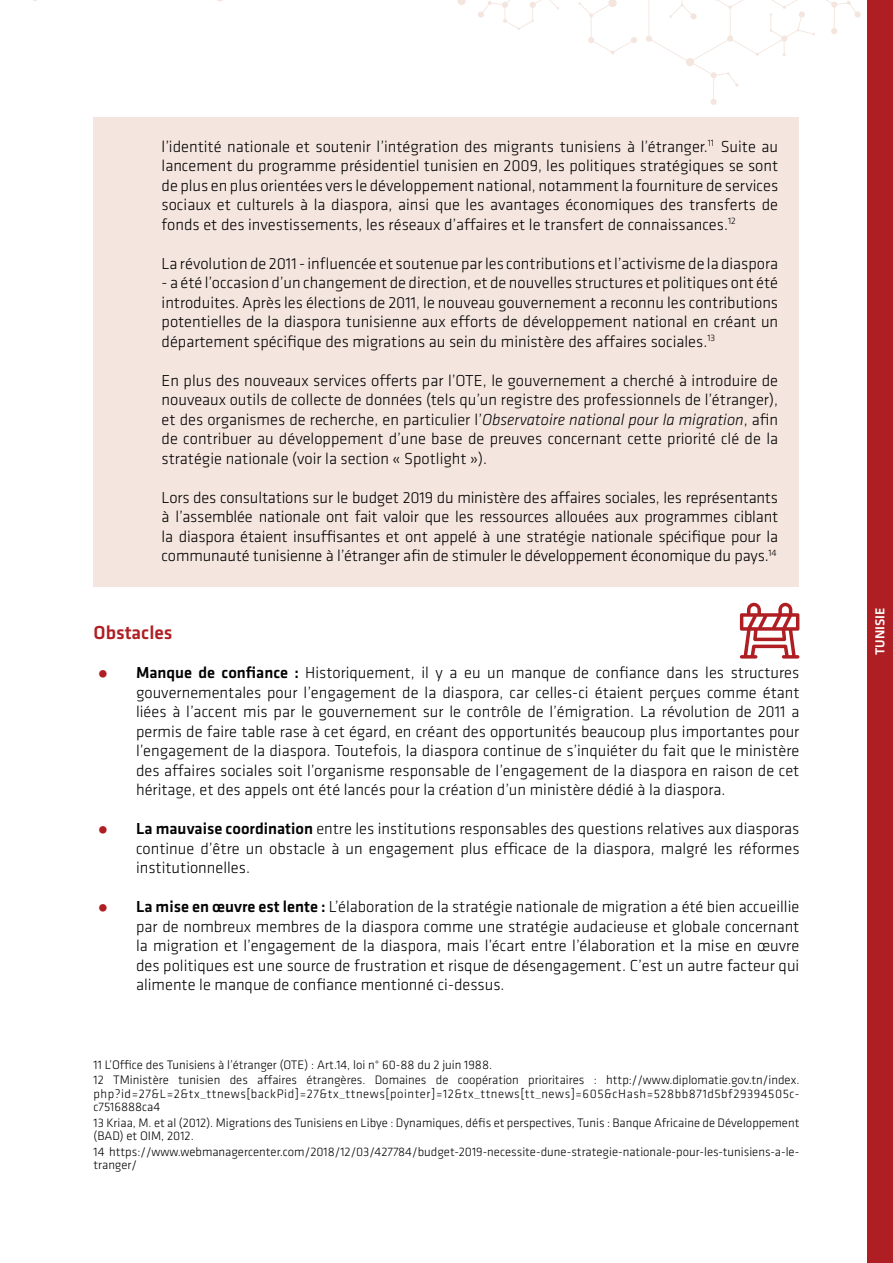
<style>
.page{position:relative;width:893px;height:1263px;background:#fff}
.page>*{position:absolute;margin:0;border:0;box-sizing:border-box;transform-origin:0 0}
.t1{font:500 19.5px "Klavika";color:#af1e23}
.t2{font:300 16.5px/19.5px "Klavika";color:#000;text-align:justify}
.t3{font:500 13.5px "Klavika";color:#fff}
.t4{font:300 12.75px/13.5px "Klavika";color:#000}
.t5{font:300 12.75px/13.5px "Klavika";letter-spacing:.04em;color:#000}
.s1{font-style:italic}
.s2{color:#af1e23}
.s3{font-weight:500}
</style>
<div class="page">
<div style="left:867px;top:0;width:26px;height:1263px;background:#af1e23"></div>
<svg style="left:578px;top:0;width:59px;height:55px"></svg>
<svg style="left:457px;top:0;width:102px;height:30px"></svg>
<svg style="left:646px;top:0;width:215px;height:105px"></svg>
<div style="left:94px;top:118px;width:705px;height:137px;background:#f4e5de"></div>
<div style="left:94px;top:235px;width:705px;height:137px;background:#f4e5de"></div>
<div style="left:94px;top:352px;width:705px;height:137px;background:#f4e5de"></div>
<div style="left:94px;top:469px;width:705px;height:117px;background:#f4e5de"></div>
<svg style="left:740px;top:602px;width:59px;height:57px"></svg>
<p class="t2" style="left:162px;top:136px;width:618px">l’identité nationale et soutenir l’intégration des migrants tunisiens à l’étranger.<sup>11</sup> Suite au lancement du programme présidentiel tunisien en 2009, les politiques stratégiques se sont de plus en plus orientées vers le développement national, notamment la fourniture de services sociaux et culturels à la diaspora, ainsi que les avantages économiques des transferts de fonds et des investissements, les réseaux d’affaires et le transfert de connaissances.<sup>12</sup></p>
<p class="t2" style="left:162px;top:253px;width:618px">La révolution de 2011 - influencée et soutenue par les contributions et l’activisme de la diaspora</p>
<p class="t2" style="left:162px;top:273px;width:618px">- a été l’occasion d’un changement de direction, et de nouvelles structures et politiques ont été introduites. Après les élections de 2011, le nouveau gouvernement a reconnu les contributions potentielles de la diaspora tunisienne aux efforts de développement national en créant un département spécifique des migrations au sein du ministère des affaires sociales.<sup>13</sup></p>
<p class="t2" style="left:162px;top:370px;width:618px">En plus des nouveaux services offerts par l’OTE, le gouvernement a cherché à introduire de nouveaux outils de collecte de données (tels qu’un registre des professionnels de l’étranger), et des organismes de recherche, en particulier l’<span class="s1">Observatoire national pour la migration</span>, afin de contribuer au développement d’une base de preuves concernant cette priorité clé de la stratégie nationale (voir la section « Spotlight »).</p>
<p class="t2" style="left:162px;top:487px;width:618px">Lors des consultations sur le budget 2019 du ministère des affaires sociales, les représentants à l’assemblée nationale ont fait valoir que les ressources allouées aux programmes ciblant la diaspora étaient insuffisantes et ont appelé à une stratégie nationale spécifique pour la communauté tunisienne à l’étranger afin de stimuler le développement économique du pays.<sup>14</sup></p>
<p class="t1" style="left:94px;top:619px;width:81px">Obstacles</p>
<p class="t2" style="left:136px;top:663px;width:665px;text-indent:-43px"><span class="s2">•</span> <span class="s3">Manque de confiance :</span> Historiquement, il y a eu un manque de confiance dans les structures gouvernementales pour l’engagement de la diaspora, car celles-ci étaient perçues comme étant liées à l’accent mis par le gouvernement sur le contrôle de l’émigration. La révolution de 2011 a permis de faire table rase à cet égard, en créant des opportunités beaucoup plus importantes pour l’engagement de la diaspora. Toutefois, la diaspora continue de s’inquiéter du fait que le ministère des affaires sociales soit l’organisme responsable de l’engagement de la diaspora en raison de cet héritage, et des appels ont été lancés pour la création d’un ministère dédié à la diaspora.</p>
<p class="t2" style="left:136px;top:819px;width:665px;text-indent:-43px"><span class="s2">•</span> <span class="s3">La mauvaise coordination</span> entre les institutions responsables des questions relatives aux diasporas continue d’être un obstacle à un engagement plus efficace de la diaspora, malgré les réformes institutionnelles.</p>
<p class="t2" style="left:136px;top:897px;width:665px;text-indent:-43px"><span class="s2">•</span> <span class="s3">La mise en œuvre est lente :</span> L’élaboration de la stratégie nationale de migration a été bien accueillie par de nombreux membres de la diaspora comme une stratégie audacieuse et globale concernant la migration et l’engagement de la diaspora, mais l’écart entre l’élaboration et la mise en œuvre des politiques est une source de frustration et risque de désengagement. C’est un autre facteur qui alimente le manque de confiance mentionné ci-dessus.</p>
<p class="t4" style="left:94px;top:1056px;width:707px;line-height:15.6px">11 L’Office des Tunisiens à l’étranger (OTE) : Art.14, loi n° 60-88 du 2 juin 1988.<br>12 TMinistère tunisien des affaires étrangères. Domaines de coopération prioritaires : http://www.diplomatie.gov.tn/index.</p>
<p class="t5" style="left:94px;top:1086px;width:707px">php?id=27&amp;L=2&amp;tx_ttnews[backPid]=27&amp;tx_ttnews[pointer]=12&amp;tx_ttnews[tt_news]=605&amp;cHash=528bb871d5bf29394505c&shy;c7516888ca4</p>
<p class="t4" style="left:94px;top:1116px;width:707px">13 Kriaa, M. et al (2012). Migrations des Tunisiens en Libye : Dynamiques, défis et perspectives, Tunis : Banque Africaine de Développement (BAD) et OIM, 2012.</p>
<p class="t4" style="left:94px;top:1145px;width:707px">14 https://www.webmanagercenter.com/2018/12/03/427784/budget-2019-necessite-dune-strategie-nationale-pour-les-tunisiens-a-le&shy;tranger/</p>
<p class="t3" style="left:871px;top:655px;width:49px;rotate:-90deg">TUNISIE</p>
</div>
